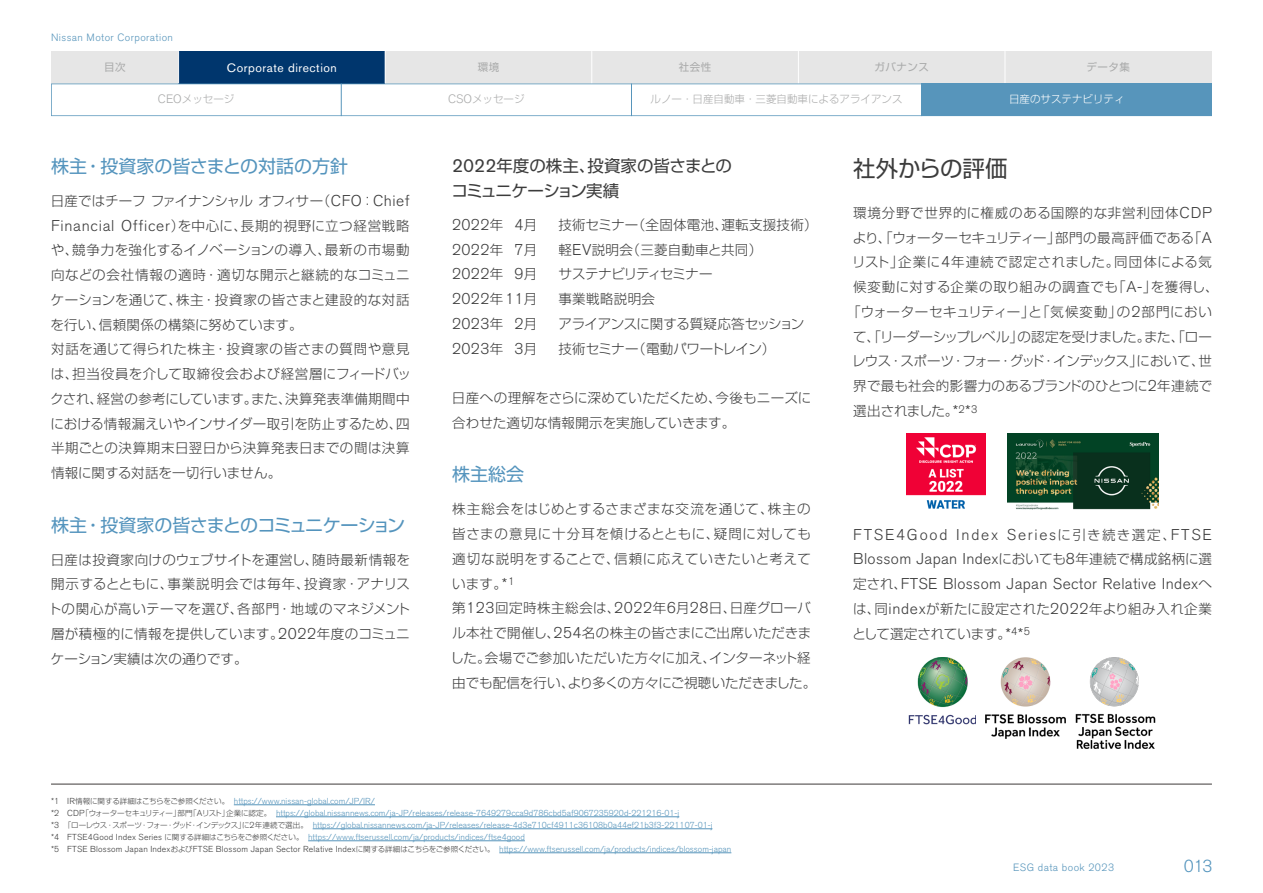
<style>
.page{position:relative;width:1263px;height:893px;background:#fff}
.page>*{position:absolute;margin:0;border:0;box-sizing:border-box;transform-origin:0 0}
.t1{font:22.5px "Shin Go Pro";letter-spacing:-.005em;color:#3c3c3c}
.t2{font:18px "Shin Go Pro";color:#5494bd}
.t3{font:18px "Shin Go Pro";letter-spacing:-.035em;color:#5494bd}
.t4{font:300 17.25px "Nissan Pro";color:#5394bd}
.t5{font:16.5px/25.3px "Shin Go Pro";letter-spacing:-.03em;color:#3c3c3c}
.t6{font:300 15.45px/24.8px "Nissan Pro";letter-spacing:.02em;color:#3c3c3c;text-align:justify}
.t7{font:300 13.5px/24.8px "Shin Go Pro";letter-spacing:.015em;color:#3c3c3c}
.t8{font:300 13.5px "Shin Go Pro";letter-spacing:-.03em;color:#3c3c3c}
.t9{font:300 13.5px "Shin Go Pro";letter-spacing:.04em;color:#3c3c3c}
.t10{font:300 13.5px "Shin Go Pro";letter-spacing:-.01em;color:#3c3c3c}
.t11{font:300 13.5px "Shin Go Pro";letter-spacing:.045em;color:#3c3c3c}
.t12{font:300 13.5px "Shin Go Pro";letter-spacing:.06em;color:#3c3c3c}
.t13{font:300 13.5px "Shin Go Pro";letter-spacing:-.035em;color:#3c3c3c}
.t14{font:300 13.5px "Shin Go Pro";letter-spacing:-.05em;color:#3c3c3c}
.t15{font:12.15px "Nissan Pro";letter-spacing:.045em;color:#fff}
.t16{font:300 10.5px "Shin Go Pro";color:#aaabab}
.t17{font:300 10.5px "Nissan Pro";letter-spacing:.04em;color:#5795bb}
.t18{font:10.5px "Shin Go Pro";letter-spacing:.05em;color:#aaabab}
.t19{font:300 10.5px "Shin Go Pro";color:#fff}
.t20{font:300 8.7px/12px "Nissan Pro";color:#5795bb}
.s1{font-family:"Nissan Pro";font-size:12.15px}
.s2{font-family:"Nissan Pro";font-size:15.45px}
.s3{font-family:"Nissan Pro";font-size:18.9px}
.s4{font-family:"Shin Go Pro";font-size:13.5px}
.s5{color:#3c3c3c}
.s6{font-family:"Shin Go Pro";font-size:7.5px;color:#3c3c3c}
</style>
<div class="page">
<div style="left:51px;top:51px;width:1161px;height:33px;background:#e6e6e6"></div>
<div style="left:179px;top:51px;width:206px;height:33px;background:#00366d"></div>
<hr style="left:178px;top:51px;width:1px;height:33px;background:#fff">
<hr style="left:385px;top:51px;width:1px;height:33px;background:#fff">
<hr style="left:591px;top:51px;width:1px;height:33px;background:#fff">
<hr style="left:798px;top:51px;width:1px;height:33px;background:#fff">
<hr style="left:1004px;top:51px;width:1px;height:33px;background:#fff">
<svg style="left:51px;top:84px;width:870px;height:32px"></svg>
<hr style="left:341px;top:84px;width:1px;height:32px;background:#5795bb">
<hr style="left:631px;top:84px;width:1px;height:32px;background:#5795bb">
<hr style="left:921px;top:84px;width:1px;height:32px;background:#5795bb">
<div style="left:922px;top:84px;width:290px;height:32px;background:#5795bb"></div>
<hr style="left:51px;top:784px;width:1161px;height:1px;background:#3e3a39">
<hr style="left:234px;top:804px;width:141px;height:1px;background:#5795bb">
<hr style="left:276px;top:816px;width:403px;height:1px;background:#5795bb">
<hr style="left:313px;top:828px;width:399px;height:1px;background:#5795bb">
<hr style="left:308px;top:840px;width:217px;height:1px;background:#5795bb">
<hr style="left:499px;top:852px;width:232px;height:1px;background:#5795bb">
<img style="left:907px;top:434px;width:78px;height:75px">
<img style="left:1007px;top:434px;width:151px;height:76px">
<img style="left:909px;top:657px;width:67px;height:67px">
<img style="left:985px;top:657px;width:81px;height:81px">
<img style="left:1075px;top:657px;width:81px;height:92px">
<p class="t17" style="left:51px;top:30px;width:124px">Nissan Motor Corporation</p>
<p class="t18" style="left:104px;top:58px;width:23px">目次</p>
<p class="t15" style="left:227px;top:60px;width:111px">Corporate direction</p>
<p class="t18" style="left:478px;top:58px;width:23px">環境</p>
<p class="t18" style="left:679px;top:58px;width:34px">社会性</p>
<p class="t18" style="left:874px;top:58px;width:56px">ガバナンス</p>
<p class="t18" style="left:1086px;top:58px;width:45px">データ集</p>
<p class="t16" style="left:158px;top:91px;width:78px"><span class="s1">CEO</span>メッセージ</p>
<p class="t16" style="left:448px;top:91px;width:78px"><span class="s1">CSO</span>メッセージ</p>
<p class="t16" style="left:651px;top:91px;width:253px">ルノー・日産自動車・三菱自動車によるアライアンス</p>
<p class="t19" style="left:1009px;top:91px;width:117px">日産のサステナビリティ</p>
<h2 class="t2" style="left:51px;top:152px;width:299px">株主・投資家の皆さまとの対話の方針</h2>
<p class="t7" style="left:50px;top:187px;width:362px">日産ではチーフファイナンシャルオフィサー（<span class="s2">CFO</span>：<span class="s2">Chief<br>Financial Officer</span>）を中心に、長期的視野に立つ経営戦略や、競争力を強化するイノベーションの導入、最新の市場動向などの会社情報の適時・適切な開示と継続的なコミュニケーションを通じて、株主・投資家の皆さまと建設的な対話を行い、信頼関係の構築に努めています。<br>対話を通じて得られた株主・投資家の皆さまの質問や意見は、担当役員を介して取締役会および経営層にフィードバックされ、経営の参考にしています。また、決算発表準備期間中における情報漏えいやインサイダー取引を防止するため、四半期ごとの決算期末日翌日から決算発表日までの間は決算情報に関する対話を一切行いません。</p>
<h2 class="t3" style="left:51px;top:510px;width:355px">株主・投資家の皆さまとのコミュニケーション</h2>
<p class="t7" style="left:48px;top:545px;width:364px;text-align:justify">日産は投資家向けのウェブサイトを運営し、随時最新情報を開示するとともに、事業説明会では毎年、投資家・アナリストの関心が高いテーマを選び、各部門・地域のマネジメント層が積極的に情報を提供しています。<span class="s2">2022</span>年度のコミュニケーション実績は次の通りです。</p>
<p class="t5" style="left:451px;top:151px;width:282px"><span class="s3">2022</span>年度の株主、投資家の皆さまとのコミュニケーション実績</p>
<p class="t6" style="left:452px;top:212px;width:87px">2022<span class="s4">年</span> 4<span class="s4">月</span></p>
<p class="t7" style="left:558px;top:211px;width:261px">技術セミナー（全固体電池、運転支援技術）</p>
<p class="t6" style="left:452px;top:237px;width:87px">2022<span class="s4">年</span> 7<span class="s4">月</span></p>
<p class="t7" style="left:558px;top:236px;width:205px">軽<span class="s2">EV</span>説明会（三菱自動車と共同）</p>
<p class="t6" style="left:452px;top:262px;width:87px">2022<span class="s4">年</span> 9<span class="s4">月</span></p>
<p class="t14" style="left:558px;top:263px;width:156px">サステナビリティセミナー</p>
<p class="t6" style="left:452px;top:286px;width:87px">2022<span class="s4">年</span> 11<span class="s4">月</span></p>
<p class="t7" style="left:558px;top:285px;width:98px">事業戦略説明会</p>
<p class="t6" style="left:452px;top:311px;width:87px">2023<span class="s4">年</span> 2<span class="s4">月</span></p>
<p class="t8" style="left:558px;top:313px;width:247px">アライアンスに関する質疑応答セッション</p>
<p class="t6" style="left:452px;top:336px;width:87px">2023<span class="s4">年</span> 3<span class="s4">月</span></p>
<p class="t13" style="left:558px;top:337px;width:218px">技術セミナー（電動パワートレイン）</p>
<p class="t7" style="left:452px;top:384px;width:361px">日産への理解をさらに深めていただくため、今後もニーズに合わせた適切な情報開示を実施していきます。</p>
<h2 class="t2" style="left:452px;top:460px;width:73px">株主総会</h2>
<p class="t7" style="left:451px;top:495px;width:367px">株主総会をはじめとするさまざまな交流を通じて、株主の皆さまの意見に十分耳を傾けるとともに、疑問に対しても適切な説明をすることで、信頼に応えていきたいと考えています。<span class="s2">*</span><sup>1<br></sup>第<span class="s2">123</span>回定時株主総会は、<span class="s2">2022</span>年<span class="s2">6</span>月<span class="s2">28</span>日、日産グローバル本社で開催し、<span class="s2">254</span>名の株主の皆さまにご出席いただきました。会場でご参加いただいた方々に加え、インターネット経由でも配信を行い、より多くの方々にご視聴いただきました。</p>
<h1 class="t1" style="left:853px;top:150px;width:156px">社外からの評価</h1>
<p class="t12" style="left:853px;top:202px;width:360px">環境分野で世界的に権威のある国際的な非営利団体<span class="s2">CDP</span></p>
<p class="t7" style="left:853px;top:224px;width:361px">より、「ウォーターセキュリティー」部門の最高評価である「<span class="s2">A</span></p>
<p class="t9" style="left:852px;top:251px;width:361px">リスト」企業に<span class="s2">4</span>年連続で認定されました。同団体による気</p>
<p class="t11" style="left:853px;top:276px;width:367px">候変動に対する企業の取り組みの調査でも「<span class="s2">A-</span>」を獲得し、</p>
<p class="t9" style="left:847px;top:301px;width:366px">「ウォーターセキュリティー」と「気候変動」の<span class="s2">2</span>部門におい</p>
<p class="t10" style="left:853px;top:325px;width:360px">て、「リーダーシップレベル」の認定を受けました。また、「ロー</p>
<p class="t8" style="left:852px;top:350px;width:361px">レウス・スポーツ・フォー・グッド・インデックス」において、世</p>
<p class="t7" style="left:853px;top:372px;width:360px">界で最も社会的影響力のあるブランドのひとつに<span class="s2">2</span>年連続で</p>
<p class="t8" style="left:853px;top:400px;width:126px">選出されました。<span class="s2">*</span><sup>2</sup><span class="s2">*</span><sup>3</sup></p>
<p class="t6" style="left:853px;top:522px;width:360px">FTSE4Good Index Series<span class="s4">に引き続き選定、</span>FTSE Blossom Japan Index<span class="s4">においても</span>8<span class="s4">年連続で構成銘柄に選定され、</span>FTSE Blossom Japan Sector Relative Index<span class="s4">へ</span></p>
<p class="t7" style="left:852px;top:595px;width:361px">は、同<span class="s2">index</span>が新たに設定された<span class="s2">2022</span>年より組み入れ企業として選定されています。<span class="s2">*</span><sup>4</sup><span class="s2">*</span><sup>5</sup></p>
<p class="t20" style="left:51px;top:795px;width:682px"><span class="s5">*1 IR</span><span class="s6">情報に関する詳細はこちらをご参照ください。　</span>https://www.nissan-global.com/JP/IR/<br><span class="s5">*2 CDP</span><span class="s6">「ウォーターセキュリティー」部門「</span><span class="s5">A</span><span class="s6">リスト」企業に認定。　</span>https://global.nissannews.com/ja-JP/releases/release-7649279cca9d786cbd5af9067235920d-221216-01-j<br><span class="s5">*3</span><span class="s6">　「ローレウス・スポーツ・フォー・グッド・インデックス」に</span><span class="s5">2</span><span class="s6">年連続で選出。　</span>https://global.nissannews.com/ja-JP/releases/release-4d3e710cf4911c36108b0a44ef21b3f3-221107-01-j<br><span class="s5">*4 FTSE4Good Index Series</span> <span class="s6">に関する詳細はこちらをご参照ください。　</span>https://www.ftserussell.com/ja/products/indices/ftse4good<br><span class="s5">*5 FTSE Blossom Japan Index</span><span class="s6">および</span><span class="s5">FTSE Blossom Japan Sector Relative Index</span><span class="s6">に関する詳細はこちらをご参照ください。　</span>https://www.ftserussell.com/ja/products/indices/blossom-japan</p>
<p class="t17" style="left:1013px;top:861px;width:103px">ESG data book 2023</p>
<p class="t4" style="left:1184px;top:854px;width:30px">013</p>
</div>
